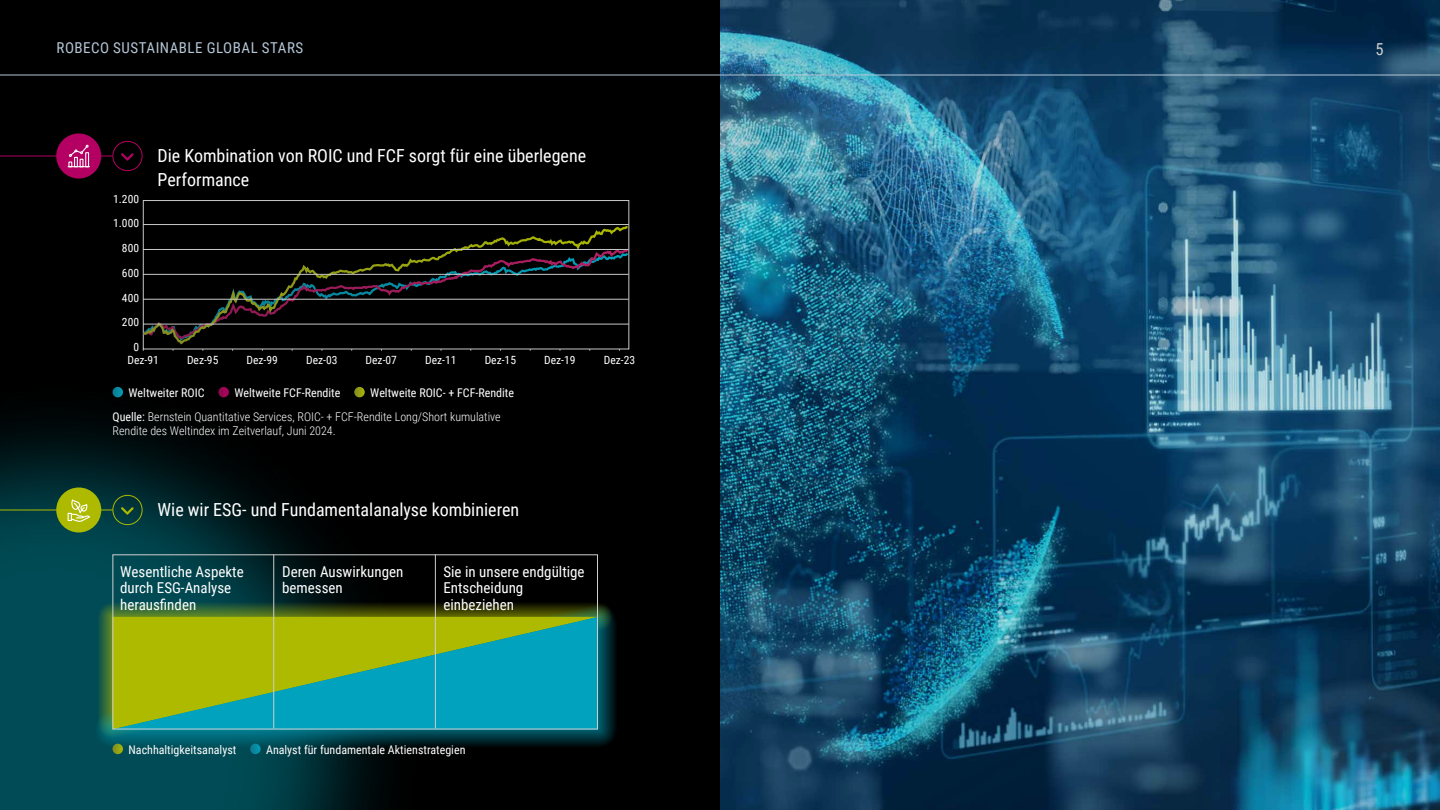
<style>
.page{position:relative;width:1440px;height:810px;background:#fff}
.page>*{position:absolute;margin:0;border:0;box-sizing:border-box;transform-origin:0 0}
.t1{font:18px/24px "Roboto Condensed";color:#fff}
.t2{font:16.5px "Roboto Condensed";color:#cfcfcf}
.t3{font:15px/16.5px "Roboto Condensed";color:#fff}
.t4{font:15px "Roboto Condensed";letter-spacing:.035em;color:#b5c6d6}
.t5{font:12px "Roboto Condensed";color:#fff}
.t6{font:300 12px/13.5px "Roboto Condensed";color:#fff}
.t7{font:11.32px/24.8px "Roboto Condensed";color:#fff;text-align:right}
.s1{font-weight:400}
</style>
<div class="page">
<div style="left:0;top:0;width:720px;height:810px;background:#000"></div>
<img style="left:0;top:386px;width:378px;height:424px">
<img style="left:720px;top:0;width:720px;height:810px">
<hr style="left:0;top:75px;width:1440px;height:1px;background:#b5c6d6">
<div style="left:112px;top:141px;width:30px;height:30px;border:1px solid #b50063;border-radius:50%"></div>
<div style="left:112px;top:495px;width:30px;height:30px;border:1px solid #adba00;border-radius:50%"></div>
<svg style="left:121px;top:153px;width:13px;height:8px"></svg>
<svg style="left:121px;top:507px;width:13px;height:8px"></svg>
<hr style="left:0;top:156px;width:112px;height:1px;background:#b50063">
<hr style="left:0;top:510px;width:112px;height:1px;background:#adba00">
<div style="left:56px;top:134px;width:45px;height:44px;background:#b50063;border-radius:50%"></div>
<div style="left:56px;top:488px;width:45px;height:44px;background:#adba00;border-radius:50%"></div>
<svg style="left:67px;top:144px;width:23px;height:24px"></svg>
<svg style="left:112px;top:387px;width:11px;height:10px"></svg>
<svg style="left:218px;top:387px;width:11px;height:10px"></svg>
<svg style="left:354px;top:387px;width:11px;height:10px"></svg>
<svg style="left:112px;top:748px;width:11px;height:6px"></svg>
<svg style="left:250px;top:748px;width:11px;height:6px"></svg>
<div style="left:143px;top:200px;width:486px;height:149px;border:1px solid #c7c8c9"></div>
<svg style="left:142px;top:225px;width:488px;height:121px"></svg>
<hr style="left:143px;top:324px;width:486px;height:1px;background:#c7c8c9">
<hr style="left:143px;top:299px;width:486px;height:1px;background:#c7c8c9">
<hr style="left:143px;top:274px;width:486px;height:1px;background:#c7c8c9">
<hr style="left:143px;top:249px;width:486px;height:1px;background:#c7c8c9">
<hr style="left:143px;top:224px;width:486px;height:1px;background:#c7c8c9">
<svg style="left:68px;top:499px;width:22px;height:23px"></svg>
<div style="left:94px;top:604px;width:523px;height:144px;background:#00a2bd;opacity:.75"></div>
<svg style="left:114px;top:617px;width:482px;height:110px;background:#58ae5c"></svg>
<hr style="left:273px;top:554px;width:1px;height:174px;background:#cfcfcf">
<hr style="left:435px;top:554px;width:1px;height:174px;background:#cfcfcf">
<p class="t4" style="left:57px;top:37px;width:248px">ROBECO SUSTAINABLE GLOBAL STARS</p>
<h2 class="t2" style="left:1376px;top:37px;width:10px">5</h2>
<p class="t7" style="left:113px;top:186px;width:27px">1.200<br>1.000<br>800<br>600<br>400<br>200<br>0</p>
<h1 class="t1" style="left:158px;top:143px;width:430px">Die Kombination von ROIC und FCF sorgt für eine überlegene<br>Performance</h1>
<p class="t7" style="left:128px;top:347px;width:33px">Dez-91</p>
<p class="t7" style="left:187px;top:347px;width:33px">Dez-95</p>
<p class="t7" style="left:247px;top:347px;width:33px">Dez-99</p>
<p class="t7" style="left:306px;top:347px;width:33px">Dez-03</p>
<p class="t7" style="left:366px;top:347px;width:33px">Dez-07</p>
<p class="t7" style="left:425px;top:347px;width:33px">Dez-11</p>
<p class="t7" style="left:485px;top:347px;width:33px">Dez-15</p>
<p class="t7" style="left:544px;top:347px;width:33px">Dez-19</p>
<p class="t7" style="left:604px;top:347px;width:33px">Dez-23</p>
<p class="t5" style="left:128px;top:385px;width:78px">Weltweiter ROIC</p>
<p class="t5" style="left:234px;top:385px;width:108px">Weltweite FCF-Rendite</p>
<p class="t5" style="left:370px;top:385px;width:145px">Weltweite ROIC- + FCF-Rendite</p>
<p class="t6" style="left:112px;top:410px;width:390px"><span class="s1">Quelle:</span> Bernstein Quantitative Services, ROIC- + FCF-Rendite Long/Short kumulative<br>Rendite des Weltindex im Zeitverlauf, Juni 2024.</p>
<h1 class="t1" style="left:158px;top:497px;width:363px">Wie wir ESG- und Fundamentalanalyse kombinieren</h1>
<p class="t3" style="left:120px;top:563px;width:125px">Wesentliche Aspekte durch ESG-Analyse herausfinden</p>
<p class="t3" style="left:282px;top:563px;width:123px">Deren Auswirkungen bemessen</p>
<p class="t3" style="left:443px;top:563px;width:143px">Sie in unsere endgültige<br>Entscheidung einbeziehen</p>
<p class="t5" style="left:128px;top:741px;width:109px">Nachhaltigkeitsanalyst</p>
<p class="t5" style="left:266px;top:741px;width:201px">Analyst für fundamentale Aktienstrategien</p>
</div>
